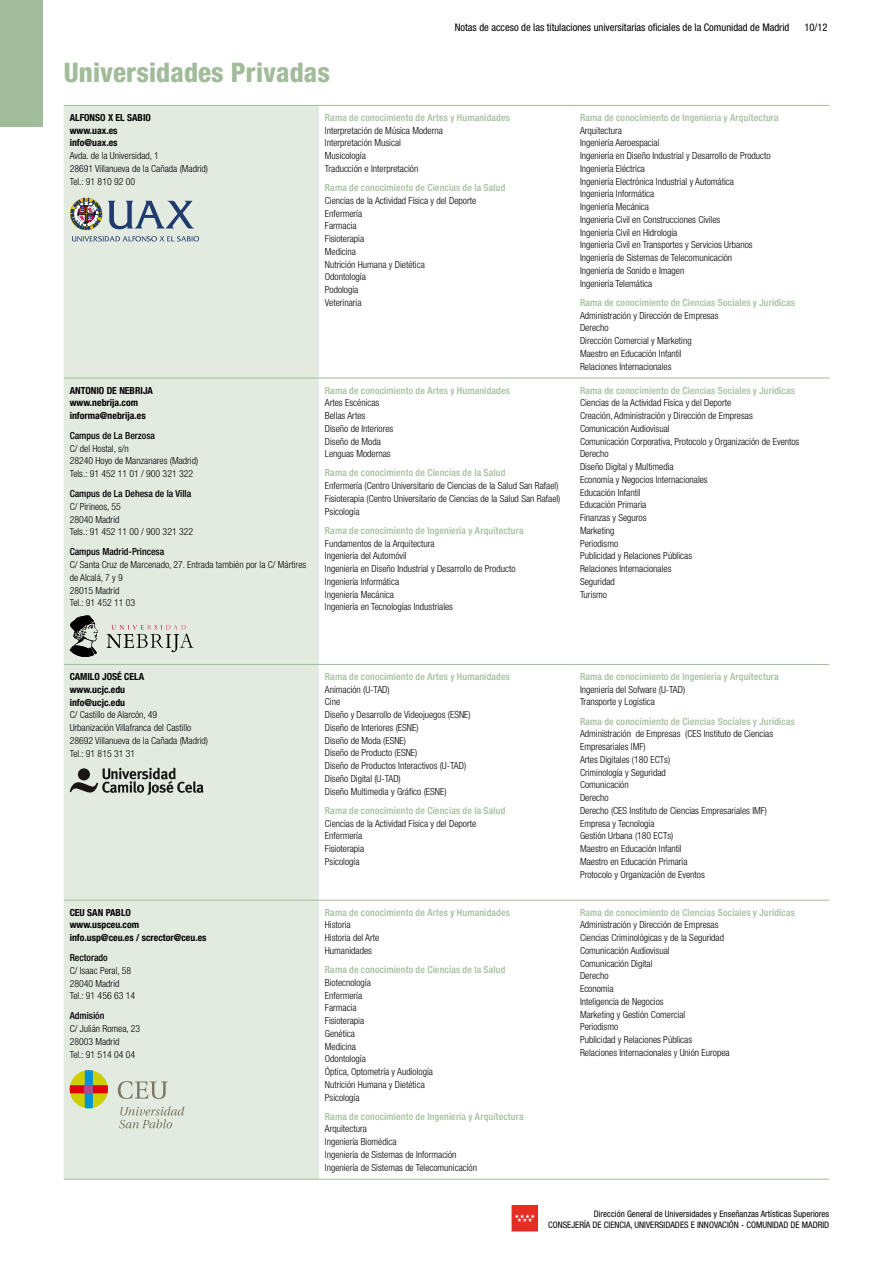
<style>
.page{position:relative;width:893px;height:1263px;background:#fff}
.page>*{position:absolute;margin:0;border:0;box-sizing:border-box;transform-origin:0 0}
.t1{font:800 condensed 27px "Helvetica Neue LT Std";letter-spacing:.005em;color:#a2bc9b}
.t2{font:condensed 10.5px "Helvetica Neue LT Std";color:#000}
.t3{font:300 condensed 9.75px/12.8px "Helvetica Neue LT Std";color:#000}
.t4{font:500 condensed 9.75px "Helvetica Neue LT Std";letter-spacing:.02em;color:#a2bc9b}
.t5{font:700 condensed 9.75px/12.8px "Helvetica Neue LT Std";color:#000}
.t6{font:500 condensed 9.75px "Helvetica Neue LT Std";color:#000}
.t7{font:condensed 9px/11.2px "Helvetica Neue LT Std";color:#000;text-align:right}
</style>
<div class="page">
<div style="left:0;top:0;width:43px;height:126px;background:#a2bc9b"></div>
<div style="left:512px;top:1205px;width:25px;height:26px;background:#e62d24"></div>
<div style="left:512px;top:1205px;width:26px;height:26px;border:1px solid #e62d24"></div>
<svg style="left:515px;top:1214px;width:20px;height:8px"></svg>
<div style="left:64px;top:106px;width:255px;height:1073px;background:#e3eae0"></div>
<hr style="left:64px;top:1179px;width:255px;height:1px;background:#a2bc9b">
<hr style="left:319px;top:1179px;width:255px;height:1px;background:#a2bc9b">
<hr style="left:574px;top:1179px;width:255px;height:1px;background:#a2bc9b">
<hr style="left:64px;top:900px;width:255px;height:1px;background:#a2bc9b">
<hr style="left:319px;top:900px;width:255px;height:1px;background:#a2bc9b">
<hr style="left:574px;top:900px;width:255px;height:1px;background:#a2bc9b">
<hr style="left:64px;top:664px;width:255px;height:1px;background:#a2bc9b">
<hr style="left:319px;top:664px;width:255px;height:1px;background:#a2bc9b">
<hr style="left:574px;top:664px;width:255px;height:1px;background:#a2bc9b">
<hr style="left:64px;top:105px;width:255px;height:1px;background:#a2bc9b">
<hr style="left:319px;top:105px;width:255px;height:1px;background:#a2bc9b">
<hr style="left:574px;top:105px;width:255px;height:1px;background:#a2bc9b">
<hr style="left:64px;top:378px;width:255px;height:1px;background:#a2bc9b">
<hr style="left:319px;top:378px;width:255px;height:1px;background:#a2bc9b">
<hr style="left:574px;top:378px;width:255px;height:1px;background:#a2bc9b">
<svg style="left:72px;top:236px;width:127px;height:6px"></svg>
<svg style="left:70px;top:197px;width:125px;height:33px;background:#aab0b3"></svg>
<svg style="left:70px;top:615px;width:28px;height:42px"></svg>
<svg style="left:107px;top:625px;width:87px;height:27px;background:#c4c6be"></svg>
<svg style="left:70px;top:768px;width:134px;height:27px;background:#a3a7a0"></svg>
<svg style="left:119px;top:1106px;width:65px;height:22px"></svg>
<svg style="left:70px;top:1070px;width:38px;height:38px"></svg>
<div style="left:85px;top:1085px;width:8px;height:8px;background:#b4488d"></div>
<svg style="left:118px;top:1081px;width:50px;height:18px"></svg>
<p class="t2" style="left:455px;top:22px;width:336px">Notas de acceso de las titulaciones universitarias oficiales de la Comunidad de Madrid</p>
<p class="t2" style="left:804px;top:22px;width:25px">10/12</p>
<h1 class="t1" style="left:64px;top:56px;width:268px">Universidades Privadas</h1>
<p class="t5" style="left:70px;top:111px;width:83px">ALFONSO X EL SABIO www.uax.es info@uax.es</p>
<p class="t3" style="left:70px;top:149px;width:140px">Avda. de la Universidad, 1<br>28691 Villanueva de la Cañada (Madrid)<br>Tel.: 91 810 92 00</p>
<p class="t4" style="left:325px;top:112px;width:187px">Rama de conocimiento de Artes y Humanidades</p>
<p class="t3" style="left:325px;top:124px;width:120px">Interpretación de Música Moderna<br>Interpretación Musical<br>Musicología<br>Traducción e Interpretación</p>
<p class="t4" style="left:325px;top:182px;width:182px">Rama de conocimiento de Ciencias de la Salud</p>
<p class="t3" style="left:325px;top:194px;width:153px">Ciencias de la Actividad Física y del Deporte<br>Enfermería<br>Farmacia<br>Fisioterapia<br>Medicina<br>Nutrición Humana y Dietética<br>Odontología<br>Podología<br>Veterinaria</p>
<p class="t5" style="left:70px;top:384px;width:85px">ANTONIO DE NEBRIJA www.nebrija.com informa@nebrija.es</p>
<p class="t6" style="left:70px;top:430px;width:87px">Campus de La Berzosa</p>
<p class="t3" style="left:70px;top:442px;width:130px">C/ del Hostal, s/n<br>28240 Hoyo de Manzanares (Madrid)<br>Tels.: 91 452 11 01 / 900 321 322</p>
<p class="t6" style="left:70px;top:488px;width:123px">Campus de La Dehesa de la Villa</p>
<p class="t3" style="left:70px;top:500px;width:125px">C/ Pirineos, 55<br>28040 Madrid<br>Tels.: 91 452 11 00 / 900 321 322</p>
<p class="t6" style="left:70px;top:546px;width:96px">Campus Madrid-Princesa</p>
<p class="t3" style="left:70px;top:558px;width:238px">C/ Santa Cruz de Marcenado, 27. Entrada también por la C/ Mártires de Alcalá, 7 y 9<br>28015 Madrid<br>Tel.: 91 452 11 03</p>
<p class="t4" style="left:325px;top:384px;width:187px">Rama de conocimiento de Artes y Humanidades</p>
<p class="t3" style="left:325px;top:396px;width:70px">Artes Escénicas<br>Bellas Artes<br>Diseño de Interiores<br>Diseño de Moda<br>Lenguas Modernas</p>
<p class="t4" style="left:325px;top:467px;width:182px">Rama de conocimiento de Ciencias de la Salud</p>
<p class="t3" style="left:325px;top:479px;width:237px">Enfermería (Centro Universitario de Ciencias de la Salud San Rafael)<br>Fisioterapia (Centro Universitario de Ciencias de la Salud San Rafael)<br>Psicología</p>
<p class="t4" style="left:325px;top:524px;width:200px">Rama de conocimiento de Ingeniería y Arquitectura</p>
<p class="t3" style="left:325px;top:537px;width:192px">Fundamentos de la Arquitectura<br>Ingeniería del Automóvil<br>Ingeniería en Diseño Industrial y Desarrollo de Producto Ingeniería Informática<br>Ingeniería Mecánica<br>Ingeniería en Tecnologías Industriales</p>
<p class="t4" style="left:580px;top:112px;width:200px">Rama de conocimiento de Ingeniería y Arquitectura</p>
<p class="t3" style="left:580px;top:124px;width:192px">Arquitectura<br>Ingeniería Aeroespacial<br>Ingeniería en Diseño Industrial y Desarrollo de Producto Ingeniería Eléctrica<br>Ingeniería Electrónica Industrial y Automática<br>Ingeniería Informática<br>Ingeniería Mecánica<br>Ingeniería Civil en Construcciones Civiles<br>Ingeniería Civil en Hidrología<br>Ingeniería Civil en Transportes y Servicios Urbanos Ingeniería de Sistemas de Telecomunicación<br>Ingeniería de Sonido e Imagen<br>Ingeniería Telemática</p>
<p class="t4" style="left:580px;top:297px;width:217px">Rama de conocimiento de Ciencias Sociales y Jurídicas</p>
<p class="t3" style="left:580px;top:309px;width:140px">Administración y Dirección de Empresas<br>Derecho<br>Dirección Comercial y Marketing<br>Maestro en Educación Infantil<br>Relaciones Internacionales</p>
<p class="t4" style="left:580px;top:384px;width:217px">Rama de conocimiento de Ciencias Sociales y Jurídicas</p>
<p class="t3" style="left:580px;top:396px;width:221px">Ciencias de la Actividad Física y del Deporte<br>Creación, Administración y Dirección de Empresas<br>Comunicación Audiovisual<br>Comunicación Corporativa, Protocolo y Organización de Eventos<br>Derecho<br>Diseño Digital y Multimedia<br>Economía y Negocios Internacionales<br>Educación Infantil<br>Educación Primaria<br>Finanzas y Seguros<br>Marketing<br>Periodismo<br>Publicidad y Relaciones Públicas<br>Relaciones Internacionales<br>Seguridad<br>Turismo</p>
<p class="t5" style="left:70px;top:670px;width:76px">CAMILO JOSÉ CELA www.ucjc.edu info@ucjc.edu</p>
<p class="t3" style="left:70px;top:708px;width:140px">C/ Castillo de Alarcón, 49<br>Urbanización Villafranca del Castillo<br>28692 Villanueva de la Cañada (Madrid)<br>Tel.: 91 815 31 31</p>
<p class="t5" style="left:70px;top:906px;width:138px">CEU SAN PABLO<br>www.uspceu.com<br>info.usp@ceu.es / scrector@ceu.es</p>
<p class="t6" style="left:70px;top:952px;width:40px">Rectorado</p>
<p class="t3" style="left:70px;top:964px;width:67px">C/ Isaac Peral, 58<br>28040 Madrid<br>Tel.: 91 456 63 14</p>
<p class="t6" style="left:70px;top:1010px;width:36px">Admisión</p>
<p class="t3" style="left:70px;top:1022px;width:72px">C/ Julián Romea, 23<br>28003 Madrid<br>Tel.: 91 514 04 04</p>
<p class="t4" style="left:325px;top:671px;width:187px">Rama de conocimiento de Artes y Humanidades</p>
<p class="t3" style="left:325px;top:683px;width:147px">Animación (U-TAD)<br>Cine<br>Diseño y Desarrollo de Videojuegos (ESNE)<br>Diseño de Interiores (ESNE)<br>Diseño de Moda (ESNE)<br>Diseño de Producto (ESNE)<br>Diseño de Productos Interactivos (U-TAD)<br>Diseño Digital (U-TAD)<br>Diseño Multimedia y Gráfico (ESNE)</p>
<p class="t4" style="left:325px;top:804px;width:182px">Rama de conocimiento de Ciencias de la Salud</p>
<p class="t3" style="left:325px;top:817px;width:153px">Ciencias de la Actividad Física y del Deporte<br>Enfermería<br>Fisioterapia<br>Psicología</p>
<p class="t4" style="left:325px;top:906px;width:187px">Rama de conocimiento de Artes y Humanidades</p>
<p class="t3" style="left:325px;top:918px;width:56px">Historia<br>Historia del Arte<br>Humanidades</p>
<p class="t4" style="left:325px;top:964px;width:182px">Rama de conocimiento de Ciencias de la Salud</p>
<p class="t3" style="left:325px;top:976px;width:110px">Biotecnología<br>Enfermería<br>Farmacia<br>Fisioterapia<br>Genética<br>Medicina<br>Odontología<br>Óptica, Optometría y Audiología<br>Nutrición Humana y Dietética<br>Psicología</p>
<p class="t4" style="left:325px;top:1110px;width:200px">Rama de conocimiento de Ingeniería y Arquitectura</p>
<p class="t3" style="left:325px;top:1122px;width:154px">Arquitectura<br>Ingeniería Biomédica<br>Ingeniería de Sistemas de Información<br>Ingeniería de Sistemas de Telecomunicación</p>
<p class="t4" style="left:580px;top:671px;width:200px">Rama de conocimiento de Ingeniería y Arquitectura</p>
<p class="t3" style="left:580px;top:683px;width:107px">Ingeniería del Sofware (U-TAD)<br>Transporte y Logística</p>
<p class="t4" style="left:580px;top:715px;width:217px">Rama de conocimiento de Ciencias Sociales y Jurídicas</p>
<p class="t3" style="left:580px;top:727px;width:195px">Administración de Empresas (CES Instituto de Ciencias<br>Empresariales IMF)<br>Artes Digitales (180 ECTs)<br>Criminología y Seguridad<br>Comunicación<br>Derecho<br>Derecho (CES Instituto de Ciencias Empresariales IMF)<br>Empresa y Tecnología<br>Gestión Urbana (180 ECTs)<br>Maestro en Educación Infantil<br>Maestro en Educación Primaria<br>Protocolo y Organización de Eventos</p>
<p class="t4" style="left:580px;top:906px;width:217px">Rama de conocimiento de Ciencias Sociales y Jurídicas</p>
<p class="t3" style="left:580px;top:918px;width:151px">Administración y Dirección de Empresas<br>Ciencias Criminológicas y de la Seguridad<br>Comunicación Audiovisual<br>Comunicación Digital<br>Derecho<br>Economía<br>Inteligencia de Negocios<br>Marketing y Gestión Comercial<br>Periodismo<br>Publicidad y Relaciones Públicas<br>Relaciones Internacionales y Unión Europea</p>
<p class="t7" style="left:548px;top:1208px;width:283px">Dirección General de Universidades y Enseñanzas Artísticas Superiores<br>CONSEJERÍA DE CIENCIA, UNIVERSIDADES E INNOVACIÓN - COMUNIDAD DE MADRID</p>
</div>
